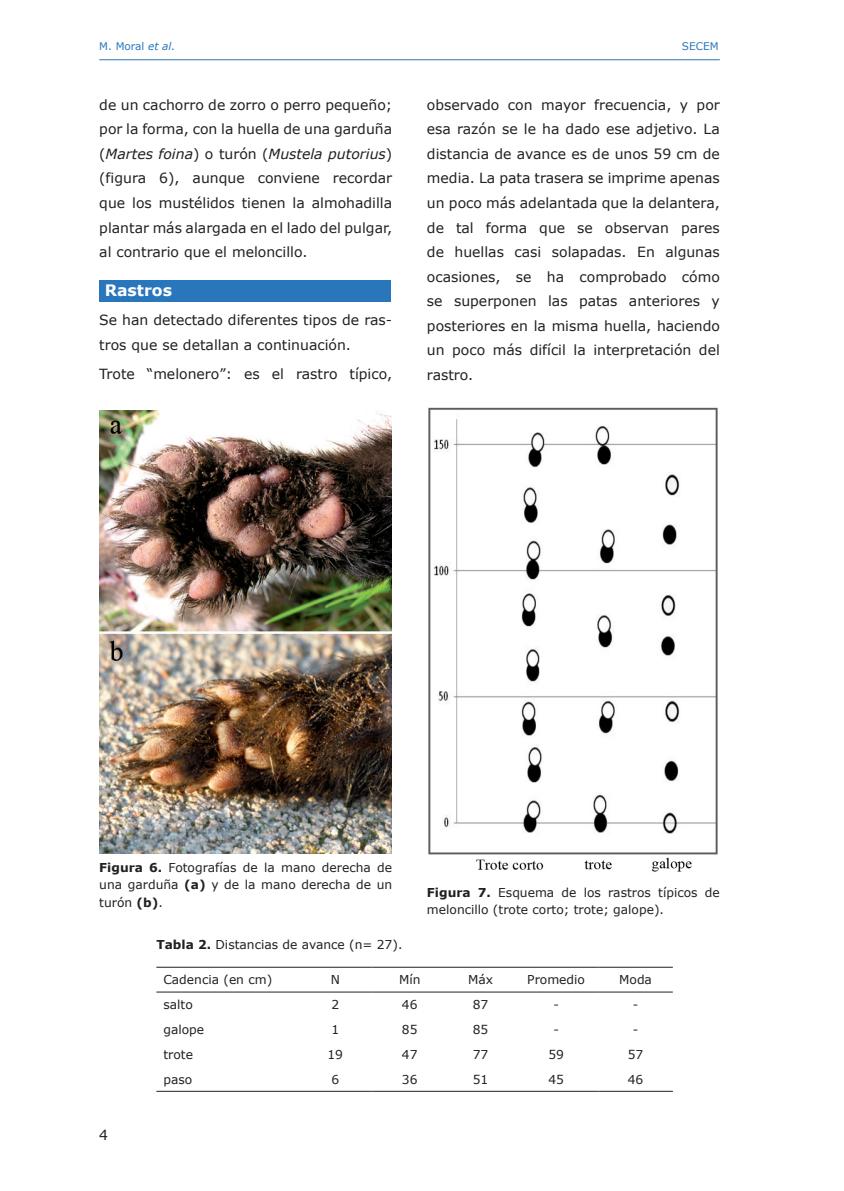
<style>
.page{position:relative;width:844px;height:1191px;background:#fff}
.page>*{position:absolute;margin:0;border:0;box-sizing:border-box;transform-origin:0 0}
.Cabecera_I{font:700 15.75px "Verdana";color:#fff}
.Texto{font:14px/24.5px "Verdana";color:#231f20;text-align:justify}
.Tablas_y_Figuras{font:12.25px/17.5px "Verdana";color:#231f20;text-align:justify}
.t1{font:10.5px "Verdana";color:#2976bc}
.s1{font-style:italic}
.s2{font-weight:700}
</style>
<div class="page">
<hr style="left:99px;top:59px;width:620px;height:1px;background:#2976bc">
<div style="left:99px;top:280px;width:292px;height:21px;background:#2976bc"></div>
<hr style="left:156px;top:966px;width:142px;height:1px;background:#231f20">
<hr style="left:298px;top:966px;width:74px;height:1px;background:#231f20">
<hr style="left:372px;top:966px;width:75px;height:1px;background:#231f20">
<hr style="left:447px;top:966px;width:67px;height:1px;background:#231f20">
<hr style="left:514px;top:966px;width:84px;height:1px;background:#231f20">
<hr style="left:598px;top:966px;width:74px;height:1px;background:#231f20">
<hr style="left:156px;top:991px;width:142px;height:1px;background:#231f20">
<hr style="left:298px;top:991px;width:74px;height:1px;background:#231f20">
<hr style="left:372px;top:991px;width:75px;height:1px;background:#231f20">
<hr style="left:447px;top:991px;width:67px;height:1px;background:#231f20">
<hr style="left:514px;top:991px;width:84px;height:1px;background:#231f20">
<hr style="left:598px;top:991px;width:74px;height:1px;background:#231f20">
<hr style="left:156px;top:1090px;width:142px;height:1px;background:#231f20">
<hr style="left:298px;top:1090px;width:74px;height:1px;background:#231f20">
<hr style="left:372px;top:1090px;width:75px;height:1px;background:#231f20">
<hr style="left:447px;top:1090px;width:67px;height:1px;background:#231f20">
<hr style="left:514px;top:1090px;width:84px;height:1px;background:#231f20">
<hr style="left:598px;top:1090px;width:74px;height:1px;background:#231f20">
<img style="left:99px;top:410px;width:292px;height:443px">
<img style="left:428px;top:407px;width:290px;height:465px">
<p class="t1" style="left:99px;top:39px;width:77px">M. Moral <span class="s1">et al.</span></p>
<p class="t1" style="left:681px;top:39px;width:38px">SECEM</p>
<p class="Texto" style="left:99px;top:92px;width:294px">de un cachorro de zorro o perro pequeño; por la forma, con la huella de una garduña (<span class="s1">Martes foina</span>) o turón (<span class="s1">Mustela putorius</span>) (figura 6), aunque conviene recordar que los mustélidos tienen la almohadilla plantar más alargada en el lado del pulgar, al contrario que el meloncillo.</p>
<p class="Cabecera_I" style="left:105px;top:279px;width:69px">Rastros</p>
<p class="Texto" style="left:99px;top:308px;width:294px">Se han detectado diferentes tipos de ras&shy;tros que se detallan a continuación.</p>
<p class="Texto" style="left:99px;top:362px;width:294px">Trote “melonero”: es el rastro típico,</p>
<p class="Texto" style="left:427px;top:92px;width:294px">observado con mayor frecuencia, y por esa razón se le ha dado ese adjetivo. La distancia de avance es de unos 59 cm de media. La pata trasera se imprime apenas un poco más adelantada que la delantera, de tal forma que se observan pares de huellas casi solapadas. En algunas ocasiones, se ha comprobado cómo se superponen las patas anteriores y posteriores en la misma huella, haciendo un poco más difícil la interpretación del rastro.</p>
<p class="Tablas_y_Figuras" style="left:99px;top:858px;width:294px"><span class="s2">Figura 6.</span> Fotografías de la mano derecha de una garduña <span class="s2">(a)</span> y de la mano derecha de un turón <span class="s2">(b)</span>.</p>
<p class="Tablas_y_Figuras" style="left:427px;top:883px;width:294px"><span class="s2">Figura 7.</span> Esquema de los rastros típicos de meloncillo (trote corto; trote; galope).</p>
<p class="Texto" style="left:99px;top:1122px;width:10px">4</p>
<p class="Tablas_y_Figuras" style="left:156px;top:936px;width:247px"><span class="s2">Tabla 2.</span> Distancias de avance (n= 27).</p>
<p class="Tablas_y_Figuras" style="left:163px;top:971px;width:110px">Cadencia (en cm)</p>
<p class="Tablas_y_Figuras" style="left:330px;top:971px;width:11px">N</p>
<p class="Tablas_y_Figuras" style="left:399px;top:971px;width:23px">Mín</p>
<p class="Tablas_y_Figuras" style="left:468px;top:971px;width:26px">Máx</p>
<p class="Tablas_y_Figuras" style="left:527px;top:971px;width:59px">Promedio</p>
<p class="Tablas_y_Figuras" style="left:619px;top:971px;width:34px">Moda</p>
<p class="Tablas_y_Figuras" style="left:163px;top:995px;width:31px">salto</p>
<p class="Tablas_y_Figuras" style="left:331px;top:995px;width:9px">2</p>
<p class="Tablas_y_Figuras" style="left:402px;top:995px;width:17px">46</p>
<p class="Tablas_y_Figuras" style="left:472px;top:995px;width:17px">87</p>
<p class="Tablas_y_Figuras" style="left:553px;top:995px;width:7px">-</p>
<p class="Tablas_y_Figuras" style="left:632px;top:995px;width:7px">-</p>
<p class="Tablas_y_Figuras" style="left:163px;top:1020px;width:42px">galope</p>
<p class="Tablas_y_Figuras" style="left:331px;top:1020px;width:9px">1</p>
<p class="Tablas_y_Figuras" style="left:402px;top:1020px;width:17px">85</p>
<p class="Tablas_y_Figuras" style="left:472px;top:1020px;width:17px">85</p>
<p class="Tablas_y_Figuras" style="left:553px;top:1020px;width:7px">-</p>
<p class="Tablas_y_Figuras" style="left:632px;top:1020px;width:7px">-</p>
<p class="Tablas_y_Figuras" style="left:163px;top:1045px;width:31px">trote</p>
<p class="Tablas_y_Figuras" style="left:327px;top:1045px;width:17px">19</p>
<p class="Tablas_y_Figuras" style="left:402px;top:1045px;width:17px">47</p>
<p class="Tablas_y_Figuras" style="left:472px;top:1045px;width:17px">77</p>
<p class="Tablas_y_Figuras" style="left:548px;top:1045px;width:17px">59</p>
<p class="Tablas_y_Figuras" style="left:627px;top:1045px;width:17px">57</p>
<p class="Tablas_y_Figuras" style="left:163px;top:1070px;width:30px">paso</p>
<p class="Tablas_y_Figuras" style="left:331px;top:1070px;width:9px">6</p>
<p class="Tablas_y_Figuras" style="left:402px;top:1070px;width:17px">36</p>
<p class="Tablas_y_Figuras" style="left:472px;top:1070px;width:17px">51</p>
<p class="Tablas_y_Figuras" style="left:548px;top:1070px;width:17px">45</p>
<p class="Tablas_y_Figuras" style="left:627px;top:1070px;width:17px">46</p>
</div>
